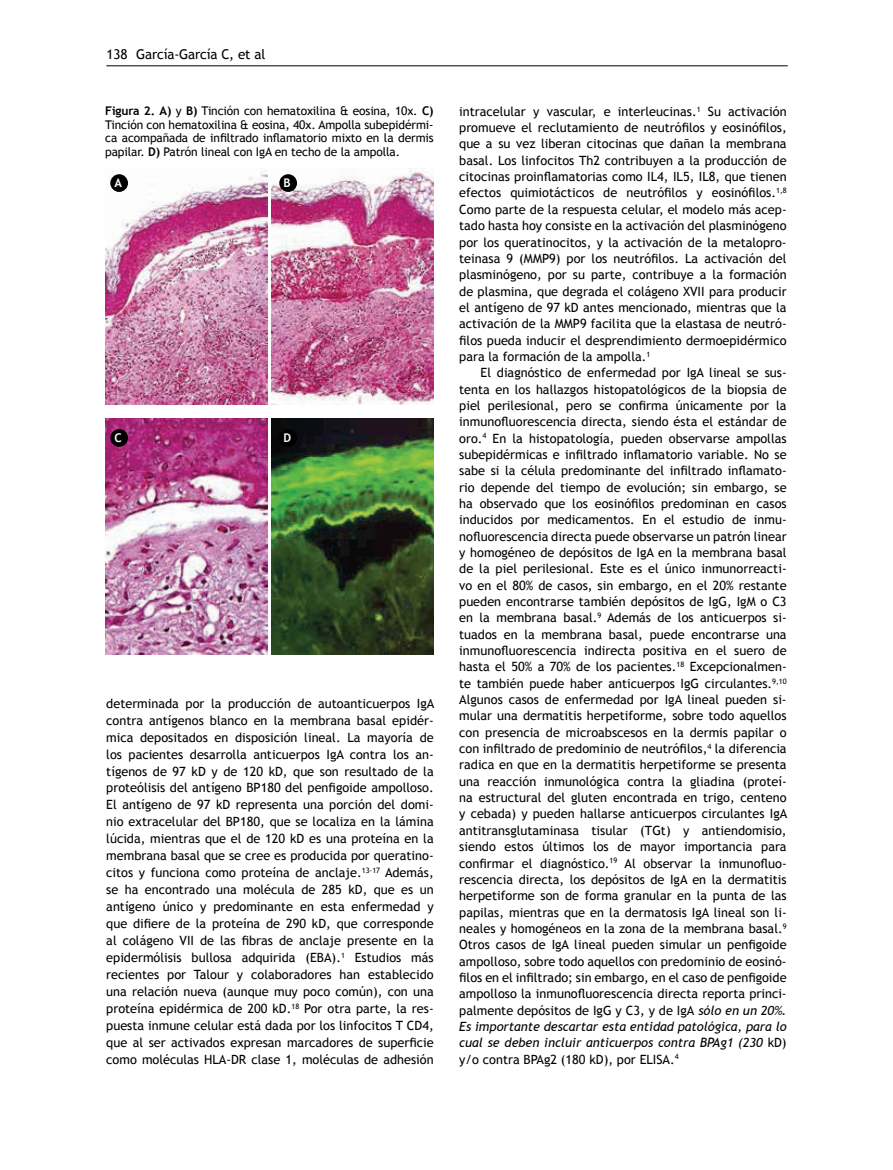
<style>
.page{position:relative;width:893px;height:1170px;background:#fff}
.page>*{position:absolute;margin:0;border:0;box-sizing:border-box;transform-origin:0 0}
.t1{font:13.5px "Trebuchet MS";letter-spacing:-.01em;color:#000}
.t2{font:12.75px/16.4px "Trebuchet MS";color:#000;text-align:justify}
.t3{font:12px/13.5px "Trebuchet MS";letter-spacing:-.01em;color:#000;text-align:justify}
.t4{font:700 12px "Trebuchet MS";color:#fff}
.s1{font-weight:700}
.s2{font-style:italic}
</style>
<div class="page">
<hr style="left:106px;top:65px;width:682px;height:1px;background:#000">
<img style="left:105px;top:168px;width:162px;height:237px">
<img style="left:105px;top:418px;width:162px;height:236px">
<img style="left:272px;top:168px;width:162px;height:237px">
<img style="left:272px;top:418px;width:162px;height:236px">
<div style="left:110px;top:174px;width:18px;height:18px;background:#000;border-radius:50%"></div>
<div style="left:110px;top:429px;width:18px;height:18px;background:#000;border-radius:50%"></div>
<div style="left:279px;top:174px;width:18px;height:18px;background:#000;border-radius:50%"></div>
<div style="left:279px;top:429px;width:18px;height:18px;background:#000;border-radius:50%"></div>
<p class="t1" style="left:106px;top:49px;width:160px">138 García-García C, et al</p>
<p class="t3" style="left:105px;top:105px;width:330px"><span class="s1">Figura 2. A)</span> y <span class="s1">B)</span> Tinción con hematoxilina &amp; eosina, 10x. <span class="s1">C)<br></span>Tinción con hematoxilina &amp; eosina, 40x. Ampolla subepidérmi&shy;ca acompañada de iniltrado inlamatorio mixto en la dermis papilar. <span class="s1">D)</span> Patrón lineal con IgA en techo de la ampolla.</p>
<p class="t4" style="left:115px;top:178px;width:9px">A</p>
<p class="t4" style="left:284px;top:178px;width:9px">B</p>
<p class="t4" style="left:115px;top:433px;width:9px">C</p>
<p class="t4" style="left:284px;top:433px;width:9px">D</p>
<p class="t2" style="left:106px;top:695px;width:330px;line-height:17px">determinada por la producción de autoanticuerpos IgA contra antígenos blanco en la membrana basal epidér&shy;mica depositados en disposición lineal. La mayoría de los pacientes desarrolla anticuerpos IgA contra los an&shy;tígenos de 97 kD y de 120 kD, que son resultado de la proteólisis del antígeno BP180 del penigoide ampolloso.<br>El antígeno de 97 kD representa una porción del domi&shy;nio extracelular del BP180, que se localiza en la lámina lúcida, mientras que el de 120 kD es una proteína en la membrana basal que se cree es producida por queratino&shy;citos y funciona como proteína de anclaje.<sup>13-17</sup> Además, se ha encontrado una molécula de 285 kD, que es un antígeno único y predominante en esta enfermedad y que diiere de la proteína de 290 kD, que corresponde al colágeno VII de las ibras de anclaje presente en la epidermólisis bullosa adquirida (EBA).<sup>1</sup> Estudios más recientes por Talour y colaboradores han establecido una relación nueva (aunque muy poco común), con una proteína epidérmica de 200 kD.<sup>18</sup> Por otra parte, la res&shy;puesta inmune celular está dada por los linfocitos T CD4, que al ser activados expresan marcadores de supericie como moléculas HLA-DR clase 1, moléculas de adhesión</p>
<p class="t2" style="left:459px;top:104px;width:329px">intracelular y vascular, e interleucinas.<sup>1</sup> Su activación promueve el reclutamiento de neutróilos y eosinóilos, que a su vez liberan citocinas que dañan la membrana basal. Los linfocitos Th2 contribuyen a la producción de citocinas proinlamatorias como IL4, IL5, IL8, que tienen efectos quimiotácticos de neutróilos y eosinóilos.<sup>1,8<br></sup>Como parte de la respuesta celular, el modelo más acep&shy;tado hasta hoy consiste en la activación del plasminógeno por los queratinocitos, y la activación de la metalopro&shy;teinasa 9 (MMP9) por los neutróilos. La activación del plasminógeno, por su parte, contribuye a la formación de plasmina, que degrada el colágeno XVII para producir el antígeno de 97 kD antes mencionado, mientras que la activación de la MMP9 facilita que la elastasa de neutró&shy;ilos pueda inducir el desprendimiento dermoepidérmico para la formación de la ampolla.<sup>1</sup></p>
<p class="t2" style="left:459px;top:365px;width:330px;text-indent:21px">El diagnóstico de enfermedad por IgA lineal se sus&shy;tenta en los hallazgos histopatológicos de la biopsia de piel perilesional, pero se conirma únicamente por la inmunoluorescencia directa, siendo ésta el estándar de oro.<sup>4</sup> En la histopatología, pueden observarse ampollas subepidérmicas e iniltrado inlamatorio variable. No se sabe si la célula predominante del iniltrado inlamato&shy;rio depende del tiempo de evolución; sin embargo, se ha observado que los eosinóilos predominan en casos inducidos por medicamentos. En el estudio de inmu&shy;noluorescencia directa puede observarse un patrón linear y homogéneo de depósitos de IgA en la membrana basal de la piel perilesional. Este es el único inmunorreacti&shy;vo en el 80% de casos, sin embargo, en el 20% restante pueden encontrarse también depósitos de IgG, IgM o C3 en la membrana basal.<sup>9</sup> Además de los anticuerpos si&shy;tuados en la membrana basal, puede encontrarse una inmunoluorescencia indirecta positiva en el suero de hasta el 50% a 70% de los pacientes.<sup>18</sup> Excepcionalmen&shy;te también puede haber anticuerpos IgG circulantes.<sup>9,10<br></sup>Algunos casos de enfermedad por IgA lineal pueden si&shy;mular una dermatitis herpetiforme, sobre todo aquellos con presencia de microabscesos en la dermis papilar o con iniltrado de predominio de neutróilos,<sup>4</sup> la diferencia radica en que en la dermatitis herpetiforme se presenta una reacción inmunológica contra la gliadina (proteí&shy;na estructural del gluten encontrada en trigo, centeno y cebada) y pueden hallarse anticuerpos circulantes IgA antitransglutaminasa tisular (TGt) y antiendomisio, siendo estos últimos los de mayor importancia para conirmar el diagnóstico.<sup>19</sup> Al observar la inmunoluo&shy;rescencia directa, los depósitos de IgA en la dermatitis herpetiforme son de forma granular en la punta de las papilas, mientras que en la dermatosis IgA lineal son li&shy;neales y homogéneos en la zona de la membrana basal.<sup>9<br></sup>Otros casos de IgA lineal pueden simular un penigoide ampolloso, sobre todo aquellos con predominio de eosinó&shy;ilos en el iniltrado; sin embargo, en el caso de penigoide ampolloso la inmunoluorescencia directa reporta princi&shy;palmente depósitos de IgG y C3, y de IgA <span class="s2">sólo en un 20%.<br>Es importante descartar esta entidad patológica, para lo cual se deben incluir anticuerpos contra BPAg1 (230</span> kD) y/o contra BPAg2 (180 kD), por ELISA.<sup>4</sup></p>
</div>
